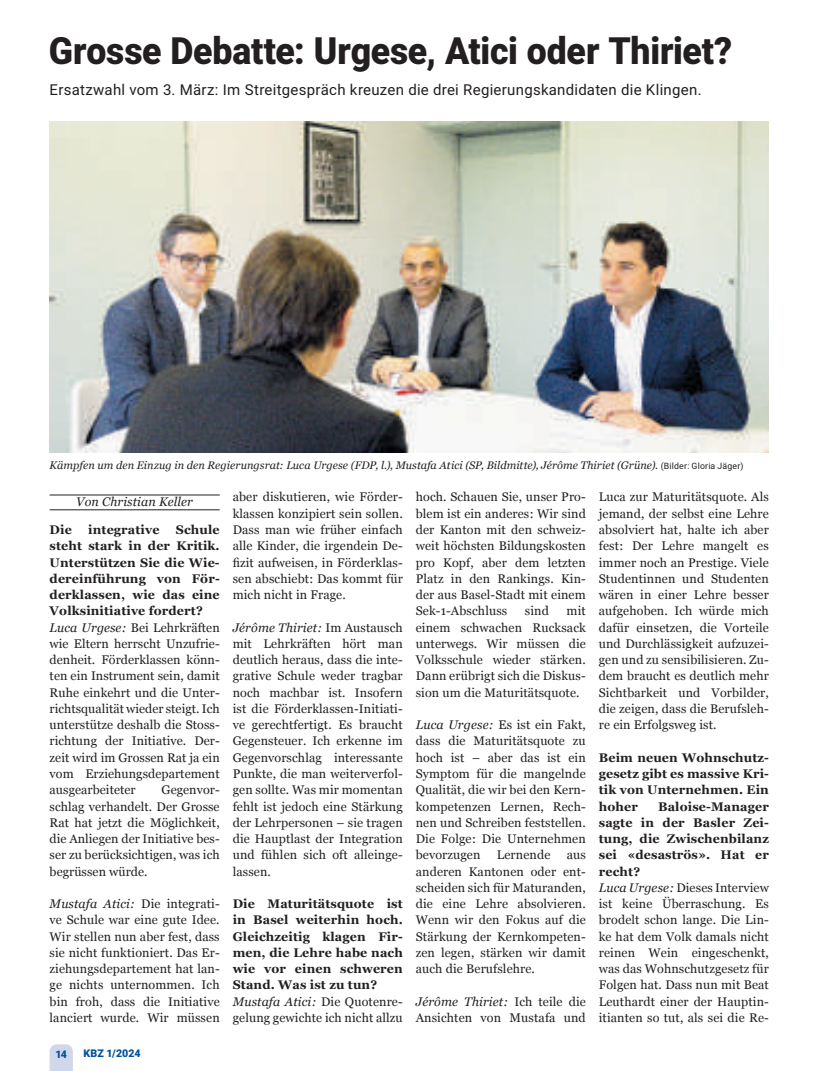
<style>
.page{position:relative;width:815px;height:1071px;background:#fff}
.page>*{position:absolute;margin:0;border:0;box-sizing:border-box;transform-origin:0 0}
.t1{font:900 37.5px "Roboto";letter-spacing:-.005em;color:#231f20;scale:.95 1}
.t2{font:15px "Roboto";letter-spacing:.02em;color:#231f20}
.t3{font:12.5px/16.2px "Georgia";letter-spacing:.01em;color:#231f20;text-align:justify}
.t4{font:700 12.5px/16.2px "Georgia";letter-spacing:.01em;color:#231f20}
.t5{font:italic 12.5px "Georgia";letter-spacing:.01em;color:#231f20}
.t6{font:italic 11px "Georgia";letter-spacing:.005em;color:#231f20}
.t7{font:900 10.62px "Roboto";letter-spacing:.005em;color:#01519b}
.s1{font-family:"Roboto";font-style:normal;font-size:8.75px}
.s2{font-style:italic}
.s3{font-weight:400;font-style:italic}
.s4{font-weight:400}
.s5{font-weight:700}
</style>
<div class="page">
<svg style="left:50px;top:1044px;width:23px;height:26px"></svg>
<hr style="left:50px;top:494px;width:170px;height:1px;background:#231f20">
<hr style="left:50px;top:509px;width:170px;height:1px;background:#231f20">
<img style="left:50px;top:121px;width:719px;height:331px">
<h1 class="t1" style="left:49px;top:24px;width:721px">Grosse Debatte: Urgese, Atici oder Thiriet?</h1>
<p class="t2" style="left:50px;top:79px;width:654px">Ersatzwahl vom 3. März: Im Streitgespräch kreuzen die drei Regierungskandidaten die Klingen.</p>
<p class="t6" style="left:50px;top:457px;width:695px">Kämpfen um den Einzug in den Regierungsrat: Luca Urgese (FDP, l.), Mustafa Atici (SP, Bildmitte), Jérôme Thiriet (Grüne). <span class="s1">(Bilder: Gloria Jäger)</span></p>
<p class="t3" style="left:233px;top:489px;width:172px">aber diskutieren, wie Förder&shy;klassen konzipiert sein sollen.<br>Dass man wie früher einfach alle Kinder, die irgendein De&shy;fizit aufweisen, in Förderklas&shy;sen abschiebt: Das kommt für mich nicht in Frage.</p>
<p class="t3" style="left:233px;top:619px;width:172px"><span class="s2">Jérôme Thiriet:</span> Im Austausch mit Lehrkräften hört man deutlich heraus, dass die inte&shy;grative Schule weder tragbar noch machbar ist. Insofern ist die Förderklassen-Initiati&shy;ve gerechtfertigt. Es braucht Gegensteuer. Ich erkenne im Gegenvorschlag interessante Punkte, die man weiterverfol&shy;gen sollte. Was mir momentan fehlt ist jedoch eine Stärkung der Lehrpersonen – sie tragen die Hauptlast der Integration und fühlen sich oft alleinge&shy;lassen.</p>
<p class="t4" style="left:233px;top:894px;width:172px">Die Maturitätsquote ist in Basel weiterhin hoch.<br>Gleichzeitig klagen Fir&shy;men, die Lehre habe nach wie vor einen schweren<br>Stand. Was ist zu tun?<br><span class="s3">Mustafa Atici:</span> <span class="s4">Die Quotenre&shy;gelung gewichte ich nicht allzu</span></p>
<p class="t3" style="left:599px;top:489px;width:172px">Luca zur Maturitätsquote. Als jemand, der selbst eine Lehre absolviert hat, halte ich aber fest: Der Lehre mangelt es immer noch an Prestige. Viele Studentinnen und Studenten wären in einer Lehre besser aufgehoben. Ich würde mich dafür einsetzen, die Vorteile und Durchlässigkeit aufzuzei&shy;gen und zu sensibilisieren. Zu&shy;dem braucht es deutlich mehr Sichtbarkeit und Vorbilder, die zeigen, dass die Berufsleh&shy;re ein Erfolgsweg ist.</p>
<p class="t4" style="left:599px;top:748px;width:172px;text-align:justify">Beim neuen Wohnschutz&shy;gesetz gibt es massive Kri&shy;tik von Unternehmen. Ein hoher</p>
<p class="t3" style="left:416px;top:489px;width:172px">hoch. Schauen Sie, unser Pro&shy;blem ist ein anderes: Wir sind der Kanton mit den schweiz&shy;weit höchsten Bildungskosten pro Kopf, aber dem letzten Platz in den Rankings. Kin&shy;der aus Basel-Stadt mit einem Sek-1-Abschluss</p>
<p class="t5" style="left:76px;top:492px;width:118px">Von Christian Keller</p>
<p class="t3" style="left:50px;top:521px;width:172px;text-align:left;text-indent:126px"><span class="s5">Schule steht stark in der Kritik.<br>Unterstützen Sie die Wie&shy;dereinführung von För&shy;derklassen, wie das eine<br>Volksinitiative fordert?<br></span><span class="s2">Luca Urgese:</span> Bei Lehrkräften wie Eltern herrscht Unzufrie&shy;denheit. Förderklassen könn&shy;ten ein Instrument sein, damit<br>Ruhe einkehrt und die Unter&shy;richtsqualität wieder steigt. Ich unterstütze deshalb die Stoss&shy;richtung der Initiative. Der&shy;zeit wird im Grossen Rat ja ein vom Erziehungsdepartement ausgearbeiteter</p>
<p class="t4" style="left:50px;top:520px;width:24px">Die</p>
<p class="t4" style="left:88px;top:520px;width:73px">integrative</p>
<p class="t3" style="left:525px;top:602px;width:26px">sind</p>
<p class="t3" style="left:416px;top:602px;width:172px;text-indent:151px">mit einem schwachen Rucksack unterwegs. Wir müssen die Volksschule wieder stärken.<br>Dann erübrigt sich die Diskus&shy;sion um die Maturitätsquote.</p>
<p class="t3" style="left:416px;top:716px;width:172px"><span class="s2">Luca Urgese:</span> Es ist ein Fakt, dass die Maturitätsquote zu hoch ist – aber das ist ein Symptom für die mangelnde Qualität, die wir bei den Kern&shy;kompetenzen Lernen, Rech&shy;nen und Schreiben feststellen.<br>Die Folge: Die Unternehmen bevorzugen</p>
<p class="t3" style="left:50px;top:781px;width:172px;text-indent:112px">Gegenvor&shy;schlag verhandelt. Der Grosse Rat hat jetzt die Möglichkeit, die Anliegen der Initiative bes&shy;ser zu berücksichtigen, was ich begrüssen würde.</p>
<p class="t3" style="left:50px;top:895px;width:172px"><span class="s2">Mustafa Atici:</span> Die integrati&shy;ve Schule war eine gute Idee.<br>Wir stellen nun aber fest, dass sie nicht funktioniert. Das Er&shy;ziehungsdepartement hat lan&shy;ge nichts unternommen. Ich bin froh, dass die Initiative lanciert wurde. Wir müssen</p>
<p class="t3" style="left:599px;top:797px;width:172px;text-align:left;text-indent:59px"><span class="s5">Baloise-Manager sagte in der Basler Zei&shy;tung, die Zwischenbilanz sei «desaströs». Hat er recht?<br></span><span class="s2">Luca Urgese:</span> Dieses Interview ist keine Überraschung. Es brodelt schon lange. Die Lin&shy;ke hat dem Volk damals nicht reinen Wein eingeschenkt, was das Wohnschutzgesetz für<br>Folgen hat. Dass nun mit Beat<br>Leuthardt einer der Hauptin&shy;itianten so tut, als sei die Re-</p>
<p class="t3" style="left:497px;top:846px;width:55px">Lernende</p>
<p class="t3" style="left:416px;top:846px;width:172px;text-indent:151px">aus anderen Kantonen oder ent&shy;scheiden sich für Maturanden, die eine Lehre absolvieren.<br>Wenn wir den Fokus auf die Stärkung der Kernkompeten&shy;zen legen, stärken wir damit auch die Berufslehre.</p>
<p class="t3" style="left:416px;top:992px;width:172px"><span class="s2">Jérôme Thiriet:</span> Ich teile die<br>Ansichten von Mustafa und</p>
<p class="t7" style="left:55px;top:1046px;width:13px">14</p>
<p class="t7" style="left:83px;top:1045px;width:59px">KBZ 1/2024</p>
</div>
